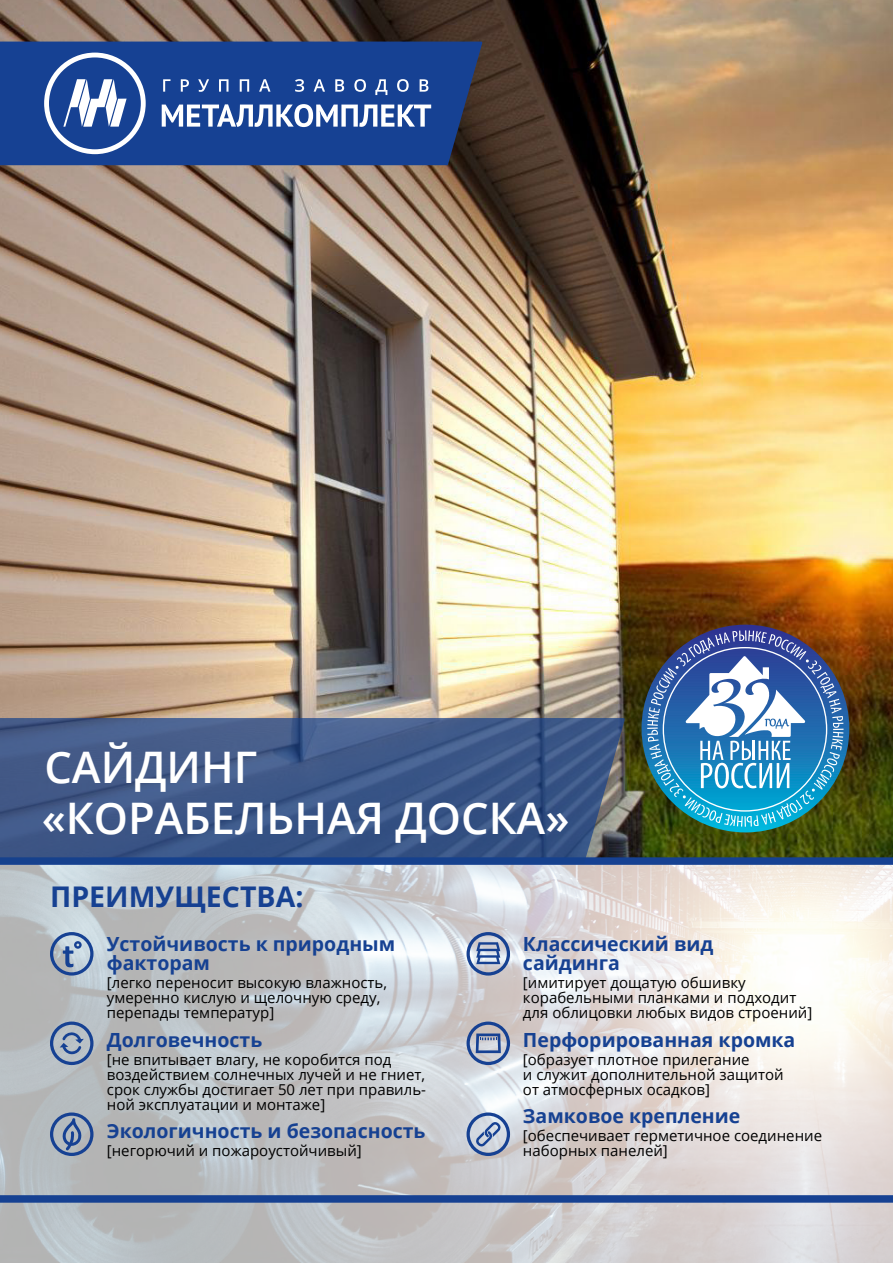
<style>
.page{position:relative;width:893px;height:1263px;background:#fff}
.page>*{position:absolute;margin:0;border:0;box-sizing:border-box;transform-origin:0 0}
.t1{font:600 43.5px/51px "Open Sans";color:#fff}
.t2{font:700 28.5px "Open Sans";color:#164192}
.t3{font:700 19.5px/19.5px "Open Sans";color:#164192}
.t4{font:15px/15px "Open Sans";color:#000}
</style>
<div class="page">
<img style="left:0;top:0;width:893px;height:857px">
<svg style="left:0;top:865px;width:893px;height:398px;background:#d2d1d1"></svg>
<img style="left:641px;top:625px;width:208px;height:207px;border-radius:104px">
<img style="left:647px;top:630px;width:196px;height:197px">
<div style="left:0;top:857px;width:893px;height:8px;background:#164192"></div>
<div style="left:0;top:1195px;width:893px;height:8px;background:#164192"></div>
<svg style="left:50px;top:932px;width:43px;height:43px;background:#8fa3bf"></svg>
<svg style="left:467px;top:1112px;width:43px;height:44px;background:#99a9c6"></svg>
<svg style="left:50px;top:1021px;width:43px;height:44px;background:#8899b4"></svg>
<svg style="left:50px;top:1112px;width:43px;height:44px;background:#7f91ae"></svg>
<svg style="left:0;top:718px;width:625px;height:140px;background:#3f5887"></svg>
<svg style="left:467px;top:932px;width:43px;height:43px;background:#90a0c1"></svg>
<svg style="left:467px;top:1021px;width:43px;height:44px;background:#919db9"></svg>
<div style="left:0;top:42px;width:482px;height:123px;background:#164193"></div>
<svg style="left:162px;top:104px;width:269px;height:23px"></svg>
<svg style="left:163px;top:79px;width:7px;height:13px"></svg>
<svg style="left:181px;top:79px;width:8px;height:13px"></svg>
<svg style="left:198px;top:79px;width:11px;height:13px"></svg>
<svg style="left:219px;top:79px;width:9px;height:13px"></svg>
<svg style="left:240px;top:79px;width:9px;height:13px"></svg>
<svg style="left:259px;top:79px;width:12px;height:13px"></svg>
<svg style="left:295px;top:79px;width:9px;height:13px"></svg>
<svg style="left:314px;top:79px;width:11px;height:13px"></svg>
<svg style="left:335px;top:79px;width:9px;height:13px"></svg>
<svg style="left:354px;top:79px;width:12px;height:13px"></svg>
<svg style="left:375px;top:79px;width:12px;height:16px"></svg>
<svg style="left:397px;top:79px;width:12px;height:13px"></svg>
<svg style="left:420px;top:79px;width:8px;height:13px"></svg>
<svg style="left:44px;top:53px;width:102px;height:101px"></svg>
<h1 class="t1" style="left:42px;top:740px;width:529px">САЙДИНГ «КОРАБЕЛЬНАЯ ДОСКА»</h1>
<h2 class="t2" style="left:50px;top:877px;width:255px">ПРЕИМУЩЕСТВА:</h2>
<h3 class="t3" style="left:107px;top:933px;width:290px">Устойчивость к природным факторам</h3>
<p class="t4" style="left:107px;top:975px;width:282px">[легко переносит высокую влажность, умеренно кислую и щелочную среду, перепады температур]</p>
<h3 class="t3" style="left:107px;top:1029px;width:157px">Долговечность</h3>
<p class="t4" style="left:107px;top:1051px;width:321px">[не впитывает влагу, не коробится под воздействием солнечных лучей и не гниет, срок службы достигает 50 лет при правиль&shy;ной эксплуатации и монтаже]</p>
<h3 class="t3" style="left:107px;top:1121px;width:320px">Экологичность и безопасность</h3>
<p class="t4" style="left:107px;top:1143px;width:256px">[негорючий и пожароустойчивый]</p>
<h3 class="t3" style="left:523px;top:933px;width:192px">Классический вид сайдинга</h3>
<p class="t4" style="left:523px;top:975px;width:291px">[имитирует дощатую обшивку корабельными планками и подходит для облицовки любых видов строений]</p>
<h3 class="t3" style="left:523px;top:1029px;width:274px">Перфорированная кромка</h3>
<p class="t4" style="left:523px;top:1051px;width:262px">[образует плотное прилегание<br>и служит дополнительной защитой от атмосферных осадков]</p>
<h3 class="t3" style="left:523px;top:1106px;width:219px">Замковое крепление</h3>
<p class="t4" style="left:523px;top:1128px;width:301px">[обеспечивает герметичное соединение наборных панелей]</p>
</div>
